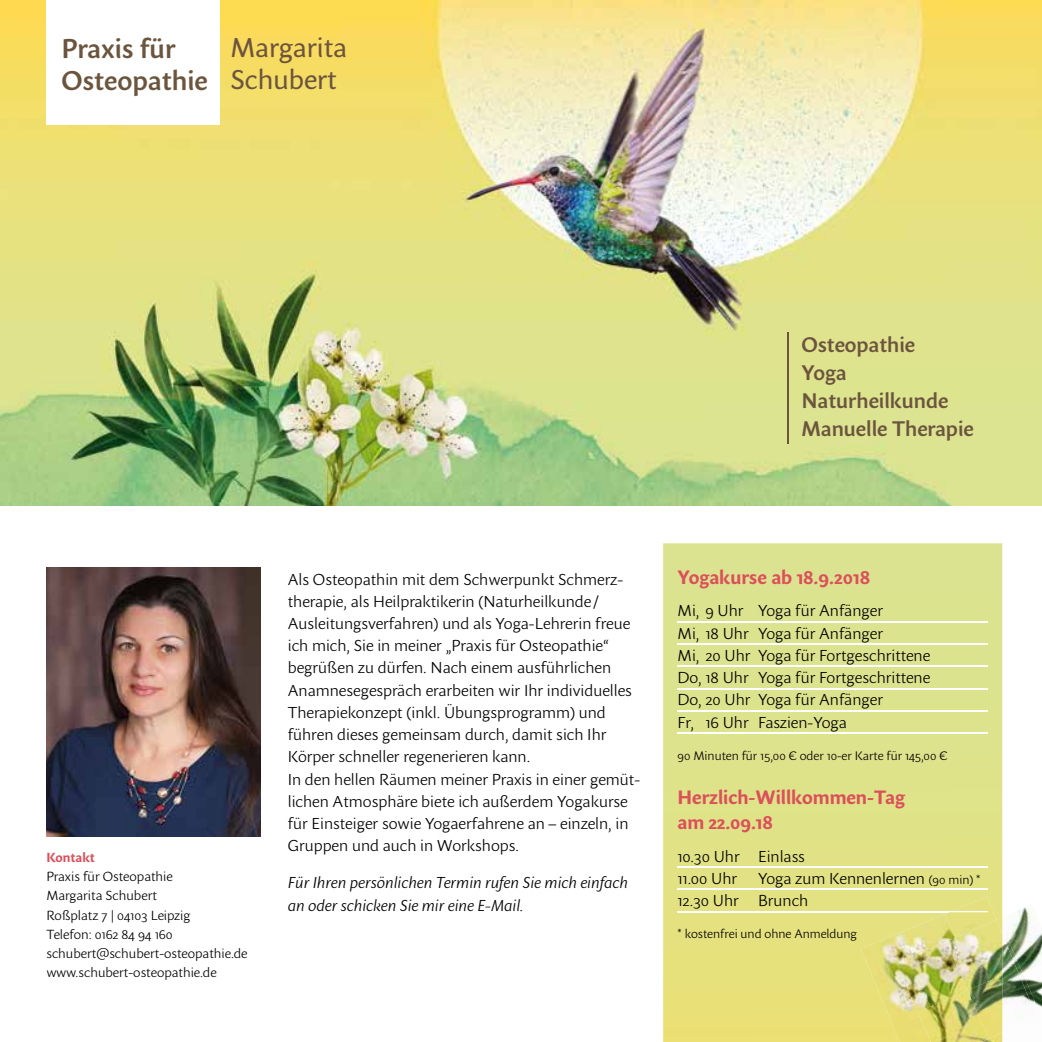
<style>
.page{position:relative;width:1042px;height:1042px;background:#fff}
.page>*{position:absolute;margin:0;border:0;box-sizing:border-box;transform-origin:0 0}
.t1{font:600 26.95px/32.4px "Sharik Sans";color:#6c553e}
.t2{font:26.95px/32.4px "Sharik Sans";color:#6c553e}
.t3{font:600 21px/28px "Sharik Sans";color:#6c553e}
.t4{font:700 19.25px/25.2px "Sharik Sans";color:#db505b}
.t5{font:300 15.75px/22.2px "Sharik Sans";color:#000}
.t6{font:italic 300 15.75px/22.2px "Sharik Sans";color:#000}
.t7{font:300 13.12px/19.2px "Sharik Sans";color:#000}
.t8{font:700 13.12px "Sharik Sans";color:#db505b}
.t9{font:300 12.25px "Sharik Sans";color:#000}
.s1{font-size:12.25px}
</style>
<div class="page">
<svg style="left:663px;top:543px;width:339px;height:499px;background:#dfe289"></svg>
<img style="left:47px;top:567px;width:214px;height:269px">
<hr style="left:677px;top:621px;width:311px;height:1px;background:#fff">
<hr style="left:677px;top:643px;width:311px;height:2px;background:#fff">
<hr style="left:677px;top:666px;width:311px;height:1px;background:#fff">
<hr style="left:677px;top:688px;width:311px;height:1px;background:#fff">
<hr style="left:677px;top:710px;width:311px;height:1px;background:#fff">
<hr style="left:677px;top:732px;width:311px;height:2px;background:#fff">
<hr style="left:677px;top:866px;width:311px;height:2px;background:#fff">
<hr style="left:677px;top:889px;width:311px;height:1px;background:#fff">
<hr style="left:677px;top:911px;width:311px;height:1px;background:#fff">
<img style="left:945px;top:897px;width:51px;height:23px">
<img style="left:903px;top:914px;width:52px;height:27px">
<img style="left:861px;top:931px;width:52px;height:70px">
<img style="left:882px;top:990px;width:35px;height:52px">
<img style="left:949px;top:911px;width:39px;height:1px">
<img style="left:1002px;top:904px;width:40px;height:69px">
<img style="left:1023px;top:965px;width:19px;height:42px">
<img style="left:996px;top:917px;width:6px;height:3px">
<img style="left:989px;top:1039px;width:13px;height:3px">
<img style="left:1002px;top:934px;width:18px;height:42px">
<img style="left:1002px;top:976px;width:35px;height:55px">
<img style="left:896px;top:941px;width:50px;height:71px">
<img style="left:946px;top:920px;width:56px;height:70px">
<img style="left:917px;top:990px;width:72px;height:52px">
<img style="left:967px;top:975px;width:35px;height:64px">
<img style="left:0;top:0;width:1042px;height:506px">
<div style="left:46px;top:0;width:174px;height:125px;background:#fff"></div>
<hr style="left:788px;top:332px;width:1px;height:111px;background:#6c553e">
<h1 class="t1" style="left:61px;top:31px;width:148px">Praxis für<br>Osteopathie</h1>
<h1 class="t2" style="left:230px;top:30px;width:118px">Margarita<br>Schubert</h1>
<h2 class="t3" style="left:801px;top:330px;width:174px">Osteopathie<br>Yoga<br>Naturheilkunde<br>Manuelle Therapie</h2>
<p class="t8" style="left:46px;top:848px;width:50px">Kontakt</p>
<p class="t7" style="left:46px;top:866px;width:203px">Praxis für Osteopathie<br>Margarita Schubert<br>Roßplatz 7 | 04103 Leipzig<br>Telefon: 0162 84 94 160 schubert@schubert-osteopathie.de www.schubert-osteopathie.de</p>
<p class="t5" style="left:288px;top:567px;width:354px">Als Osteopathin mit dem Schwerpunkt Schmerz&shy;therapie, als Heilpraktikerin (Naturheilkunde / Ausleitungsverfahren) und als Yoga-Lehrerin freue ich mich, Sie in meiner „Praxis für Osteopathie“ begrüßen zu dürfen. Nach einem ausführlichen Anamnesegespräch erarbeiten wir Ihr individuelles Therapiekonzept (inkl. Übungsprogramm) und führen dieses gemeinsam durch, damit sich Ihr<br>Kör per schneller regenerieren kann.<br>In den hellen Räumen meiner Praxis in einer gemüt&shy;lichen Atmosphäre biete ich außerdem Yogakurse für Einsteiger sowie Yoga erfahrene an – einzeln, in Gruppen und auch in Workshops.</p>
<p class="t6" style="left:288px;top:871px;width:342px">Für Ihren persönlichen Termin rufen Sie mich einfach an oder schicken Sie mir eine E-Mail.</p>
<p class="t4" style="left:677px;top:564px;width:194px">Yogakurse ab 18.9.2018</p>
<p class="t5" style="left:677px;top:599px;width:254px">Mi, 9 Uhr Yoga für Anfänger<br>Mi, 18 Uhr Yoga für Anfänger<br>Mi, 20 Uhr Yoga für Fortgeschrittene<br>Do, 18 Uhr Yoga für Fortgeschrittene<br>Do, 20 Uhr Yoga für Anfänger<br>Fr, 16 Uhr Faszien-Yoga</p>
<p class="t9" style="left:677px;top:747px;width:271px">90 Minuten für 15,00 € oder 10-er Karte für 145,00 €</p>
<p class="t4" style="left:677px;top:784px;width:229px">Herzlich-Willkommen-Tag am 22.09.18</p>
<p class="t5" style="left:677px;top:844px;width:129px">10.30 Uhr Einlass<br>11.00 Uhr</p>
<p class="t5" style="left:677px;top:867px;width:304px;text-indent:80px">Yoga zum Kennenlernen <span class="s1">(90 min) *<br></span>12.30 Uhr Brunch</p>
<p class="t9" style="left:677px;top:925px;width:181px">* kostenfrei und ohne Anmeldung</p>
</div>
